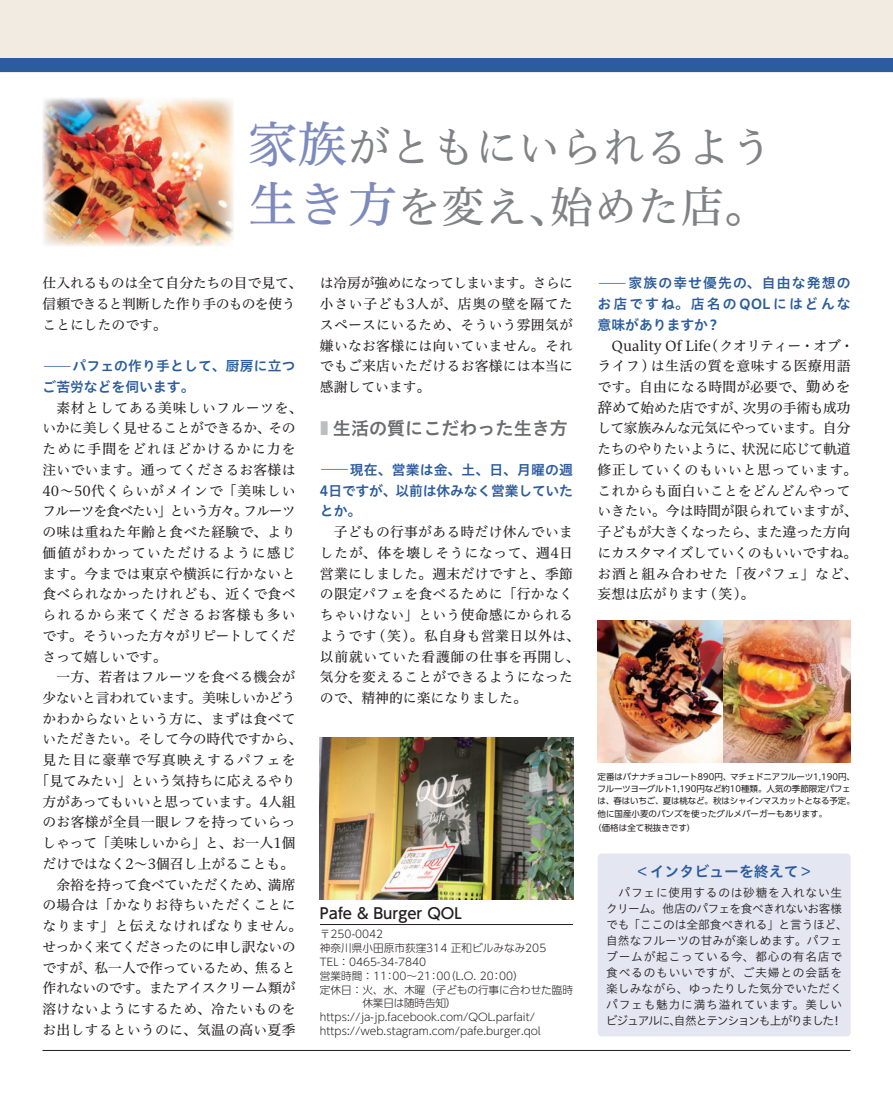
<style>
.page{position:relative;width:893px;height:1093px;background:#fff}
.page>*{position:absolute;margin:0;border:0;box-sizing:border-box;transform-origin:0 0}
.t1{font:43.65px "Hiragino UD Serif Std W4 90 msp RKSJ H";color:#808285}
.t2{font:42.45px "Hiragino UD Serif Std W4 90 msp RKSJ H";color:#808285}
.t3{font:18px "Hiragino UD Sans Std W6 90 msp RKSJ H";color:#6c6d70}
.t4{font:14.85px "UD Shin Go Pro Medium 90 msp RKSJ H";color:#231f20}
.t5{font:14.85px "Hiragino UD Sans Std W6 90 msp RKSJ H";color:#2b5c9d}
.t6{font:13.8px/20.7px "Hiragino UD Serif Std W4 90 msp RKSJ H";letter-spacing:.02em;color:#231f20}
.t7{font:13.8px/20.7px "Hiragino UD Serif Std W4 90 msp RKSJ H";color:#231f20}
.t8{font:13.8px/20.7px "Hiragino UD Sans Std W6 90 msp RKSJ H";letter-spacing:.01em;color:#2b5c9d;text-align:justify}
.t9{font:13.8px/20.7px "Hiragino UD Serif Std W4 90 msp RKSJ H";letter-spacing:-.015em;color:#231f20}
.t10{font:13.8px "Hiragino UD Serif Std W4 90 msp RKSJ H";letter-spacing:-.045em;color:#231f20}
.t11{font:13.8px "Hiragino UD Serif Std W4 90 msp RKSJ H";letter-spacing:-.01em;color:#231f20}
.t12{font:13.8px "Hiragino UD Serif Std W4 90 msp RKSJ H";letter-spacing:-.05em;color:#231f20}
.t13{font:13.8px "Hiragino UD Serif Std W4 90 msp RKSJ H";letter-spacing:-.025em;color:#231f20}
.t14{font:13.8px "Hiragino UD Serif Std W4 90 msp RKSJ H";letter-spacing:-.035em;color:#231f20}
.t15{font:13.8px "Hiragino UD Serif Std W4 90 msp RKSJ H";letter-spacing:.05em;color:#231f20}
.t16{font:13.8px "Hiragino UD Serif Std W4 90 msp RKSJ H";letter-spacing:.08em;color:#231f20}
.t17{font:11.7px/15.9px "Hiragino UD Sans Std W3 90 msp RKSJ H";letter-spacing:.01em;color:#231f20}
.t18{font:10.65px "UD Shin Go Pro Light 90 msp RKSJ H";color:#231f20}
.t19{font:10.65px "UD Shin Go Pro Light 90 msp RKSJ H";letter-spacing:-.02em;color:#231f20}
.t20{font:8.55px/11.7px "UD Shin Go Pro Regular 90 msp RKSJ H";letter-spacing:-.01em;color:#231f20}
.s1{font-size:49.95px;color:#7c8abc}
.s2{font-family:"Hiragino UD Serif Std W4 90 msp RKSJ H";font-size:14.85px}
.s3{color:#bcbdc0}
.s4{font-size:14.85px}
</style>
<div class="page">
<div style="left:0;top:0;width:893px;height:72px;background:#f1ebe1"></div>
<div style="left:0;top:58px;width:893px;height:14px;background:#2b5c9d"></div>
<hr style="left:43px;top:1050px;width:807px;height:1px;background:#231f20">
<div style="left:598px;top:853px;width:253px;height:183px;background:#e4e6f1;border-radius:4px"></div>
<hr style="left:320px;top:924px;width:253px;height:1px;background:#231f20">
<img style="left:43px;top:98px;width:191px;height:149px">
<img style="left:598px;top:620px;width:252px;height:143px">
<img style="left:320px;top:737px;width:253px;height:162px">
<h2 class="t2" style="left:248px;top:131px;width:527px"><span class="s1">家族</span>がともにいられるよう</h2>
<h1 class="t1" style="left:248px;top:190px;width:522px"><span class="s1">生き方</span>を変え、始めた店。</h1>
<p class="t9" style="left:43px;top:275px;width:261px">仕入れるものは全て自分たちの目で見て、信頼できると判断した作り手のものを使うことにしたのです。</p>
<p class="t8" style="left:43px;top:358px;width:254px"><span class="s2">―</span>パフェの作り手として、厨房に立つご苦労などを伺います。</p>
<p class="t6" style="left:43px;top:399px;width:261px;text-indent:14px">素材としてある美味しいフルーツを、いかに美しく見せることができるか、そのために手間をどれほどかけるかに力を注いでいます。通ってくださるお客様は<br>40～50代くらいがメインで「美味しいフルーツを食べたい」という方々。フルーツの味は重ねた年齢と食べた経験で、より価値がわかっていただけるように感じます。今までは東京や横浜に行かないと食べられなかったけれども、近くで食べられるから来てくださるお客様も多いです。そういった方々がリピートしてくださって嬉しいです。</p>
<p class="t6" style="left:56px;top:668px;width:241px">一方、若者はフルーツを食べる機会が</p>
<p class="t12" style="left:43px;top:692px;width:255px">少ないと言われています。美味しいかどう</p>
<p class="t6" style="left:43px;top:710px;width:254px">かわからないという方に、まずは食べて</p>
<p class="t9" style="left:43px;top:731px;width:261px">いただきたい。そして今の時代ですから、</p>
<p class="t16" style="left:43px;top:755px;width:255px">見た目に豪華で写真映えするパフェを</p>
<p class="t11" style="left:36px;top:775px;width:261px">「見てみたい」という気持ちに応えるやり</p>
<p class="t13" style="left:43px;top:796px;width:254px">方があってもいいと思っています。4人組</p>
<p class="t6" style="left:43px;top:814px;width:254px">のお客様が全員一眼レフを持っていらっ</p>
<p class="t11" style="left:43px;top:838px;width:254px">しゃって「美味しいから」と、お一人1個</p>
<p class="t7" style="left:43px;top:855px;width:253px">だけではなく2～3個召し上がることも。</p>
<p class="t10" style="left:56px;top:879px;width:241px">余裕を持って食べていただくため、満席</p>
<p class="t6" style="left:43px;top:896px;width:254px">の場合は「かなりお待ちいただくことに</p>
<p class="t15" style="left:43px;top:920px;width:261px">なります」と伝えなければなりません。</p>
<p class="t10" style="left:43px;top:941px;width:255px">せっかく来てくださったのに申し訳ないの</p>
<p class="t14" style="left:43px;top:962px;width:254px">ですが、私一人で作っているため、焦ると</p>
<p class="t10" style="left:43px;top:983px;width:254px">作れないのです。またアイスクリーム類が</p>
<p class="t6" style="left:43px;top:1000px;width:254px">溶けないようにするため、冷たいものを</p>
<p class="t6" style="left:43px;top:1021px;width:254px">お出しするというのに、気温の高い夏季</p>
<p class="t6" style="left:320px;top:275px;width:255px;text-align:justify">は冷房が強めになってしまいます。さらに小さい子ども3人が、店奥の壁を隔てたスペースにいるため、そういう雰囲気が嫌いなお客様には向いていません。それでもご来店いただけるお客様には本当に感謝しています。</p>
<h3 class="t3" style="left:320px;top:421px;width:249px"><span class="s3">■</span> 生活の質にこだわった生き方</h3>
<p class="t8" style="left:320px;top:461px;width:255px"><span class="s2">―</span>現在、営業は金、土、日、月曜の週4日ですが、以前は休みなく営業していたとか。</p>
<p class="t6" style="left:320px;top:523px;width:261px;text-indent:14px">子どもの行事がある時だけ休んでいましたが、体を壊しそうになって、週4日営業にしました。週末だけですと、季節の限定パフェを食べるために「行かなくちゃいけない」という使命感にかられるようです(笑)。私自身も営業日以外は、以前就いていた看護師の仕事を再開し、気分を変えることができるようになったので、精神的に楽になりました。</p>
<p class="t4" style="left:320px;top:907px;width:143px">Pafe &amp; Burger QOL</p>
<p class="t18" style="left:320px;top:930px;width:75px">〒250-0042　</p>
<p class="t18" style="left:320px;top:944px;width:228px">神奈川県小田原市荻窪314 正和ビルみなみ205</p>
<p class="t18" style="left:320px;top:958px;width:108px">TEL：0465-34-7840</p>
<p class="t18" style="left:320px;top:972px;width:205px">営業時間：11：00～21：00（L.O. 20：00）</p>
<p class="t18" style="left:320px;top:985px;width:254px">定休日： 火、水、木曜（子どもの行事に合わせた臨時</p>
<p class="t19" style="left:362px;top:999px;width:95px">休業日は随時告知）</p>
<p class="t18" style="left:320px;top:1013px;width:217px">https://ja-jp.facebook.com/QOL.parfait/</p>
<p class="t18" style="left:320px;top:1027px;width:222px">https://web.stagram.com/pafe.burger.qol</p>
<p class="t8" style="left:598px;top:275px;width:255px"><span class="s2">―</span>家族の幸せ優先の、自由な発想のお店ですね。店名のQOLにはどんな意味がありますか?</p>
<p class="t7" style="left:598px;top:337px;width:261px;text-indent:14px">Quality Of Life(クオリティー・オブ・ライフ)は生活の質を意味する医療用語です。自由になる時間が必要で、<span class="s4">勤めを辞めて</span>始めた店ですが、次男の手術も成功して家族みんな元気にやっています。自分たちのやりたいように、状況に応じて軌道修正していくのもいいと思っています。これからも面白いことをどんどんやっていきたい。今は時間が限られていますが、子どもが大きくなったら、また違った方向にカスタマイズしていくのもいいですね。お酒と組み合わせた「夜パフェ」など、妄想は広がります(笑)。</p>
<p class="t20" style="left:598px;top:772px;width:259px">定番はバナナチョコレート890円、マチェドニアフルーツ1,190円、フルーツヨーグルト1,190円など約10種類。人気の季節限定パフェは、春はいちご、夏は桃など。秋はシャインマスカットとなる予定。</p>
<p class="t20" style="left:593px;top:808px;width:235px;line-height:13.8px;text-indent:4px">他に国産小麦のバンズを使ったグルメバーガーもあります。（価格は全て税抜きです）</p>
<p class="t5" style="left:635px;top:865px;width:180px">＜インタビューを終えて＞</p>
<p class="t17" style="left:606px;top:886px;width:243px">　パフェに使用するのは砂糖を入れない生クリーム。他店のパフェを食べきれないお客様でも「ここのは全部食べきれる」と言うほど、自然なフルーツの甘みが楽しめます。パフェブームが起こっている今、都心の有名店で食べるのもいいですが、ご夫婦との会話を楽しみながら、ゆったりした気分でいただくパフェも魅力に満ち溢れています。美しいビジュアルに、自然とテンションも上がりました！</p>
</div>
